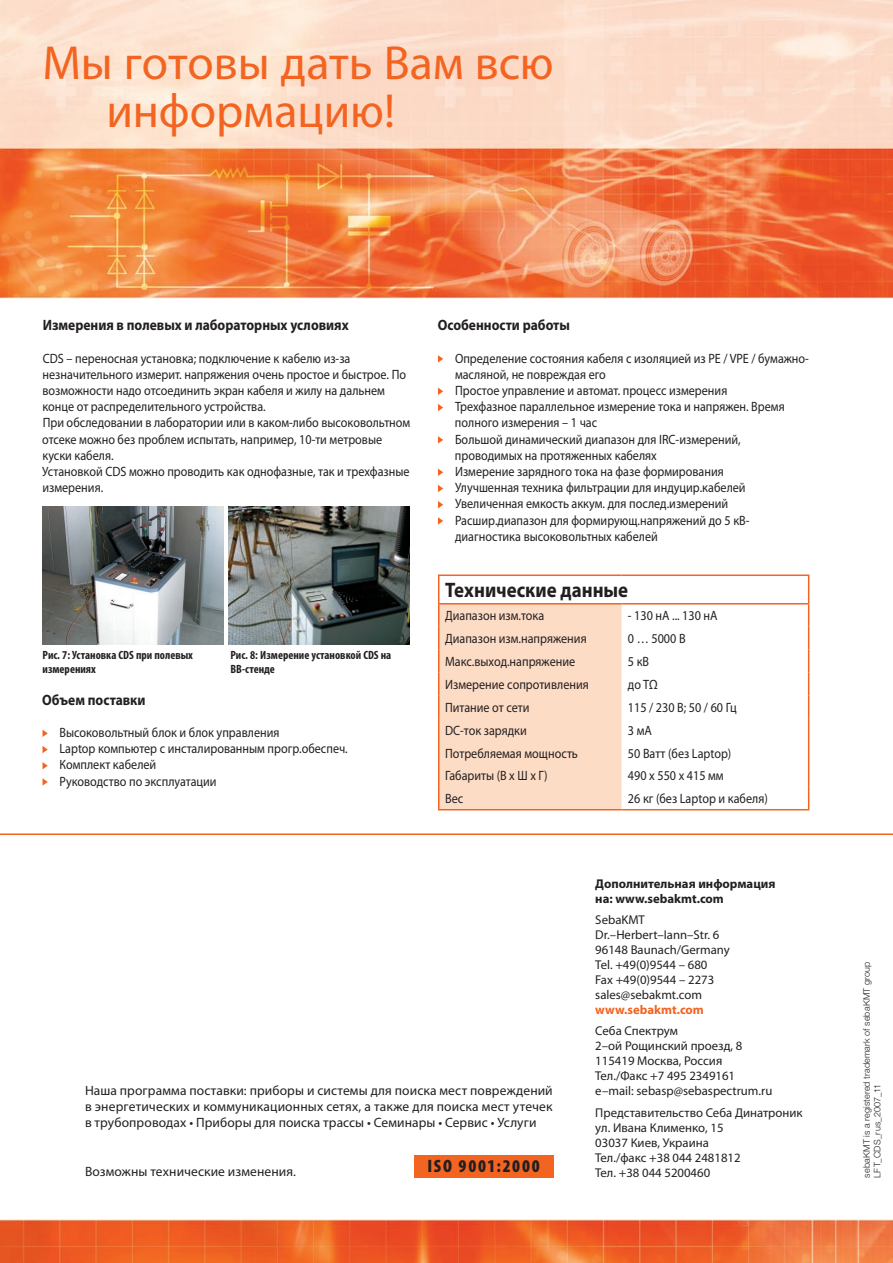
<style>
.page{position:relative;width:893px;height:1263px;background:#fff}
.page>*{position:absolute;margin:0;border:0;box-sizing:border-box;transform-origin:0 0}
.t1{font:48px/48px "Myriad Pro";color:#f36421}
.t2{font:700 21px "Myriad Pro";color:#231f20;scale:.9 1}
.t3{font:900 condensed 18px "Myriad Pro";letter-spacing:.1em;color:#231f20}
.t4{font:700 15px "Myriad Pro";color:#231f20;scale:.9 1}
.t5{font:13.5px/16.2px "Myriad Pro";color:#231f20;scale:.9 1}
.t6{font:13.5px/16.2px "Myriad Pro";color:#231f20;text-align:justify}
.t7{font:12.75px/15px "Myriad Pro";color:#231f20}
.t8{font:700 12.75px/15px "Myriad Pro";color:#231f20}
.t9{font:700 12.75px "Myriad Pro";color:#f36421}
.t10{font:700 condensed 12px/14.4px "Myriad Pro";color:#231f20}
.t11{font:300 9px/10.5px "Helvetica Neue";letter-spacing:.02em;color:#231f20}
</style>
<div class="page">
<img style="left:0;top:0;width:893px;height:1263px">
<div style="left:414px;top:1155px;width:139px;height:22px;background:#f36421"></div>
<svg style="left:43px;top:730px;width:5px;height:7px"></svg>
<svg style="left:43px;top:746px;width:5px;height:7px"></svg>
<svg style="left:43px;top:762px;width:5px;height:7px"></svg>
<svg style="left:43px;top:778px;width:5px;height:8px"></svg>
<svg style="left:438px;top:355px;width:5px;height:8px"></svg>
<svg style="left:438px;top:388px;width:5px;height:7px"></svg>
<svg style="left:438px;top:404px;width:5px;height:7px"></svg>
<svg style="left:438px;top:436px;width:5px;height:8px"></svg>
<svg style="left:438px;top:469px;width:5px;height:7px"></svg>
<svg style="left:438px;top:485px;width:5px;height:7px"></svg>
<svg style="left:438px;top:501px;width:5px;height:7px"></svg>
<svg style="left:438px;top:517px;width:5px;height:8px"></svg>
<img style="left:43px;top:506px;width:180px;height:138px">
<img style="left:229px;top:506px;width:181px;height:138px">
<hr style="left:438px;top:574px;width:184px;height:2px;background:#f36421">
<hr style="left:622px;top:574px;width:187px;height:2px;background:#f36421">
<hr style="left:622px;top:603px;width:187px;height:1px;background:#f36421">
<svg style="left:438px;top:576px;width:184px;height:233px;background:#fdddc8"></svg>
<svg style="left:808px;top:576px;width:1px;height:233px"></svg>
<hr style="left:438px;top:809px;width:184px;height:1px;background:#f36421">
<hr style="left:622px;top:809px;width:187px;height:1px;background:#f36421">
<hr style="left:0;top:833px;width:893px;height:2px;background:#f36421">
<h1 class="t1" style="left:106px;top:38px;width:449px;text-indent:-64px">Мы готовы дать Вам всю информацию!</h1>
<p class="t4" style="left:43px;top:315px;width:342px">Измерения в полевых и лабораторных условиях</p>
<p class="t5" style="left:42px;top:350px;width:411px">CDS – переносная установка; подключение к кабелю из-за незначительного измерит. напряжения очень простое и быстрое. По возможности надо отсоединить экран кабеля и жилу на дальнем конце от распределительного устройства.<br>При обследовании в лаборатории или в каком-либо высоковольтном отсеке можно без проблем испытать, например, 10-ти метровые куски кабеля.<br>Установкой CDS можно проводить как однофазные, так и трехфазные измерения.</p>
<p class="t10" style="left:43px;top:647px;width:152px">Рис. 7: Установка CDS при полевых измерениях</p>
<p class="t10" style="left:230px;top:647px;width:162px">Рис. 8: Измерение установкой CDS на<br>ВВ-стенде</p>
<p class="t4" style="left:42px;top:690px;width:116px">Объем поставки</p>
<p class="t5" style="left:60px;top:724px;width:322px">Высоковольтный блок и блок управления<br>Laptop компьютер с инсталированным прогр.обеспеч.<br>Комплект кабелей<br>Руководство по эксплуатации</p>
<p class="t4" style="left:438px;top:315px;width:148px">Особенности работы</p>
<p class="t5" style="left:455px;top:350px;width:395px">Определение состояния кабеля с изоляцией из PE / VPE / бумажно&shy;масляной, не повреждая его<br>Простое управление и автомат. процесс измерения<br>Трехфазное параллельное измерение тока и напряжен. Время полного измерения – 1 час<br>Большой динамический диапазон для IRC-измерений, проводимых на протяженных кабелях<br>Измерение зарядного тока на фазе формирования<br>Улучшенная техника фильтрации для индуцир.кабелей Увеличенная емкость аккум. для послед.измерений Расшир.диапазон для формирующ.напряжений до 5 кВ&shy;диагностика высоковольтных кабелей</p>
<h2 class="t2" style="left:445px;top:577px;width:205px">Технические данные</h2>
<p class="t5" style="left:445px;top:607px;width:112px">Диапазон изм.тока</p>
<p class="t5" style="left:628px;top:607px;width:101px">- 130 нА ... 130 нА</p>
<p class="t5" style="left:445px;top:630px;width:159px">Диапазон изм.напряжения</p>
<p class="t5" style="left:628px;top:630px;width:66px">0 … 5000 B</p>
<p class="t5" style="left:445px;top:653px;width:146px">Макс.выход.напряжение</p>
<p class="t5" style="left:628px;top:653px;width:25px">5 кВ</p>
<p class="t5" style="left:445px;top:676px;width:161px">Измерение сопротивления</p>
<p class="t5" style="left:628px;top:676px;width:35px">до TΩ</p>
<p class="t5" style="left:445px;top:699px;width:95px">Питание от сети</p>
<p class="t5" style="left:628px;top:699px;width:123px">115 / 230 В; 50 / 60 Гц</p>
<p class="t5" style="left:445px;top:722px;width:92px">DC-ток зарядки</p>
<p class="t5" style="left:628px;top:722px;width:28px">3 мА</p>
<p class="t5" style="left:445px;top:745px;width:149px">Потребляемая мощность</p>
<p class="t5" style="left:628px;top:745px;width:116px">50 Ватт (без Laptop)</p>
<p class="t5" style="left:445px;top:768px;width:115px">Габариты (В x Ш x Г)</p>
<p class="t5" style="left:628px;top:768px;width:108px">490 x 550 x 415 мм</p>
<p class="t5" style="left:445px;top:790px;width:22px">Вес</p>
<p class="t5" style="left:628px;top:790px;width:157px">26 кг (без Laptop и кабеля)</p>
<p class="t6" style="left:85px;top:1082px;width:469px">Наша программа поставки: приборы и системы для поиска мест повреждений в энергетических и коммуникационных сетях, а также для поиска мест утечек в трубопроводах • Приборы для поиска трассы • Семинары • Сервис • Услуги</p>
<p class="t6" style="left:85px;top:1163px;width:212px">Возможны технические изменения.</p>
<h3 class="t3" style="left:427px;top:1155px;width:114px">ISO 9001:2000</h3>
<p class="t8" style="left:595px;top:875px;width:182px">Дополнительная информация на: www.sebakmt.com</p>
<p class="t7" style="left:595px;top:912px;width:136px">SebaKMT<br>Dr.–Herbert–Iann–Str. 6<br>96148 Baunach/Germany<br>Tel. +49(0)9544 – 680<br>Fax +49(0)9544 – 2273 sales@sebakmt.com</p>
<p class="t9" style="left:595px;top:1001px;width:110px">www.sebakmt.com</p>
<p class="t7" style="left:595px;top:1023px;width:179px">Себа Спектрум<br>2–ой Рощинский проезд, 8<br>115419 Москва, Россия<br>Тел./Факс +7 495 2349161 e–mail: sebasp@sebaspectrum.ru</p>
<p class="t7" style="left:595px;top:1105px;width:209px">Представительство Себа Динатроник ул. Ивана Клименко, 15<br>03037 Киев, Украина<br>Тел./факс +38 044 2481812<br>Тел. +38 044 5200460</p>
<p class="t11" style="left:861px;top:1177px;width:217px;rotate:-90deg">sebaKMT is a registered trademark of sebaKMT group<br>LFT_CDS_rus_2007_11</p>
</div>
